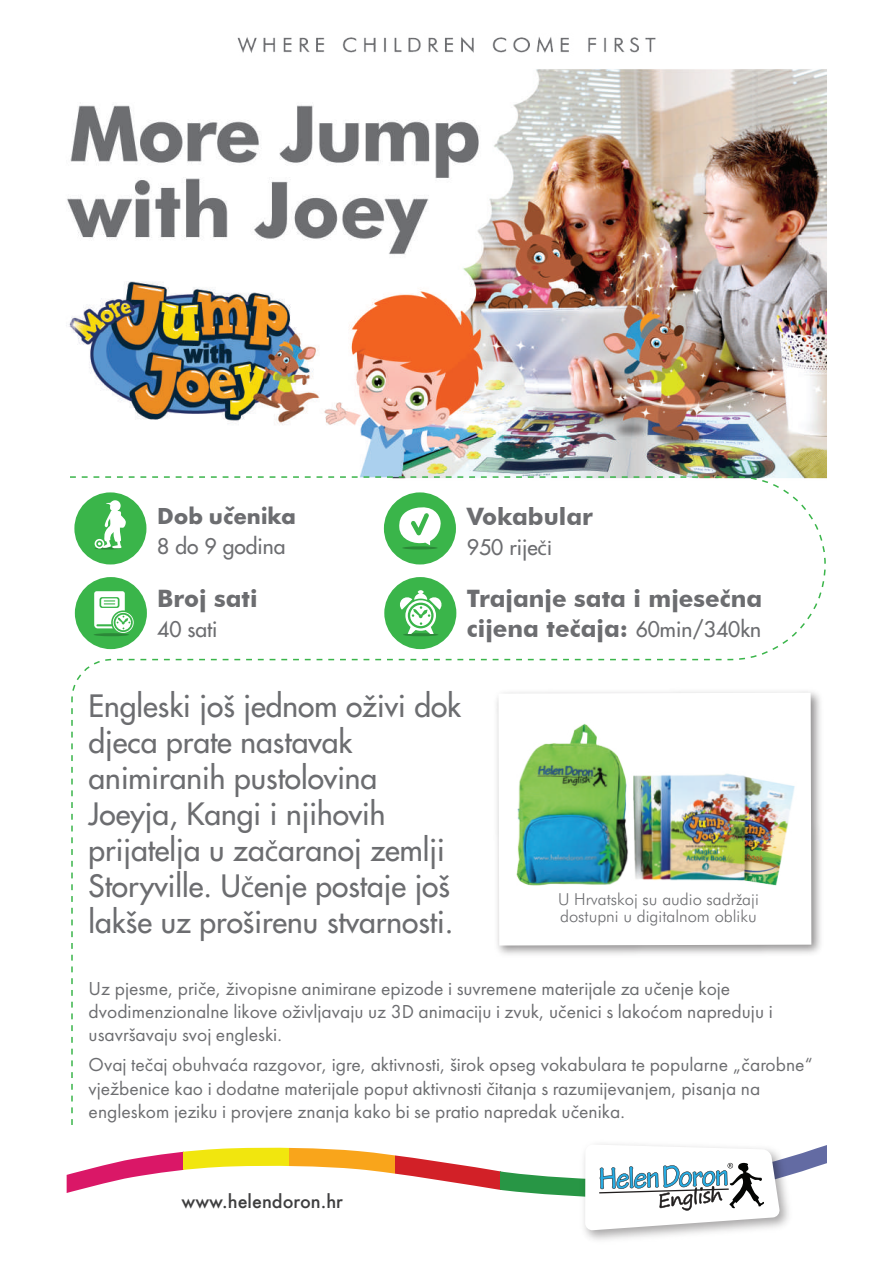
<style>
.page{position:relative;width:893px;height:1263px;background:#fff}
.page>*{position:absolute;margin:0;border:0;box-sizing:border-box;transform-origin:0 0}
.t1{font:500 30px/36px "Futura Std";color:#6c6d70}
.t2{font:700 24px/30px "Futura BT";color:#6c6d70}
.t3{font:700 24px "Futura New";color:#6c6d70}
.t4{font:500 21px "Futura Std";color:#6c6d70}
.t5{font:19.5px/23.4px "Futura New";color:#6c6d70}
.t6{font:500 18px "Futura";color:#3e3e3f}
.t7{font:300 16.5px/16.5px "Futura BT";color:#6c6d70}
.s1{font-family:"Myriad Pro";font-weight:400}
.s2{font-family:"Futura Std";font-weight:500;font-size:21px}
</style>
<div class="page">
<img style="left:67px;top:37px;width:760px;height:442px">
<svg style="left:68px;top:476px;width:758px;height:649px"></svg>
<svg style="left:67px;top:1151px;width:116px;height:42px"></svg>
<svg style="left:183px;top:1147px;width:106px;height:23px;fill:#f1e60e"></svg>
<svg style="left:289px;top:1147px;width:106px;height:27px;fill:#f9a51b"></svg>
<svg style="left:395px;top:1155px;width:105px;height:35px;fill:#d3272e"></svg>
<svg style="left:500px;top:1171px;width:77px;height:26px;fill:#289645"></svg>
<svg style="left:797px;top:1145px;width:30px;height:28px"></svg>
<img style="left:577px;top:1154px;width:220px;height:86px">
<svg style="left:585px;top:1144px;width:195px;height:86px"></svg>
<p class="t3" style="left:157px;top:501px;width:140px">Dob učenika</p>
<p class="t4" style="left:157px;top:533px;width:130px">8 do 9 godina</p>
<p class="t2" style="left:157px;top:583px;width:102px">Broj sati</p>
<p class="t4" style="left:157px;top:616px;width:62px">40 sati</p>
<p class="t2" style="left:467px;top:501px;width:128px">Vokabular</p>
<p class="t4" style="left:467px;top:534px;width:87px">950 rije<span class="s1">či</span></p>
<p class="t2" style="left:467px;top:583px;width:297px">Trajanje sata i mjesečna cijena tečaja: <span class="s2">60min/340kn</span></p>
<h1 class="t1" style="left:89px;top:688px;width:374px">Engleski još jednom oživi dok djeca prate nastavak animiranih pustolovina<br>Joeyja, Kangi i njihovih prijatelja u za<span class="s1">č</span>aranoj zemlji<br>Storyville. U<span class="s1">č</span>enje postaje još lakše uz proširenu stvarnosti.</h1>
<p class="t7" style="left:558px;top:891px;width:202px">U Hrvatskoj su audio sadržaji dostupni u digitalnom obliku</p>
<p class="t5" style="left:89px;top:976px;width:686px">Uz pjesme, priče, živopisne animirane epizode i suvremene materijale za učenje koje dvodimenzionalne likove oživljavaju uz 3D animaciju i zvuk, učenici s lakoćom napreduju i usavršavaju svoj engleski.</p>
<p class="t5" style="left:89px;top:1053px;width:725px">Ovaj tečaj obuhvaća razgovor, igre, aktivnosti, širok opseg vokabulara te popularne „čarobne“ vježbenice kao i dodatne materijale poput aktivnosti čitanja s razumijevanjem, pisanja na engleskom jeziku i provjere znanja kako bi se pratio napredak učenika.</p>
<p class="t6" style="left:181px;top:1189px;width:163px">www.helendoron.hr</p>
</div>
